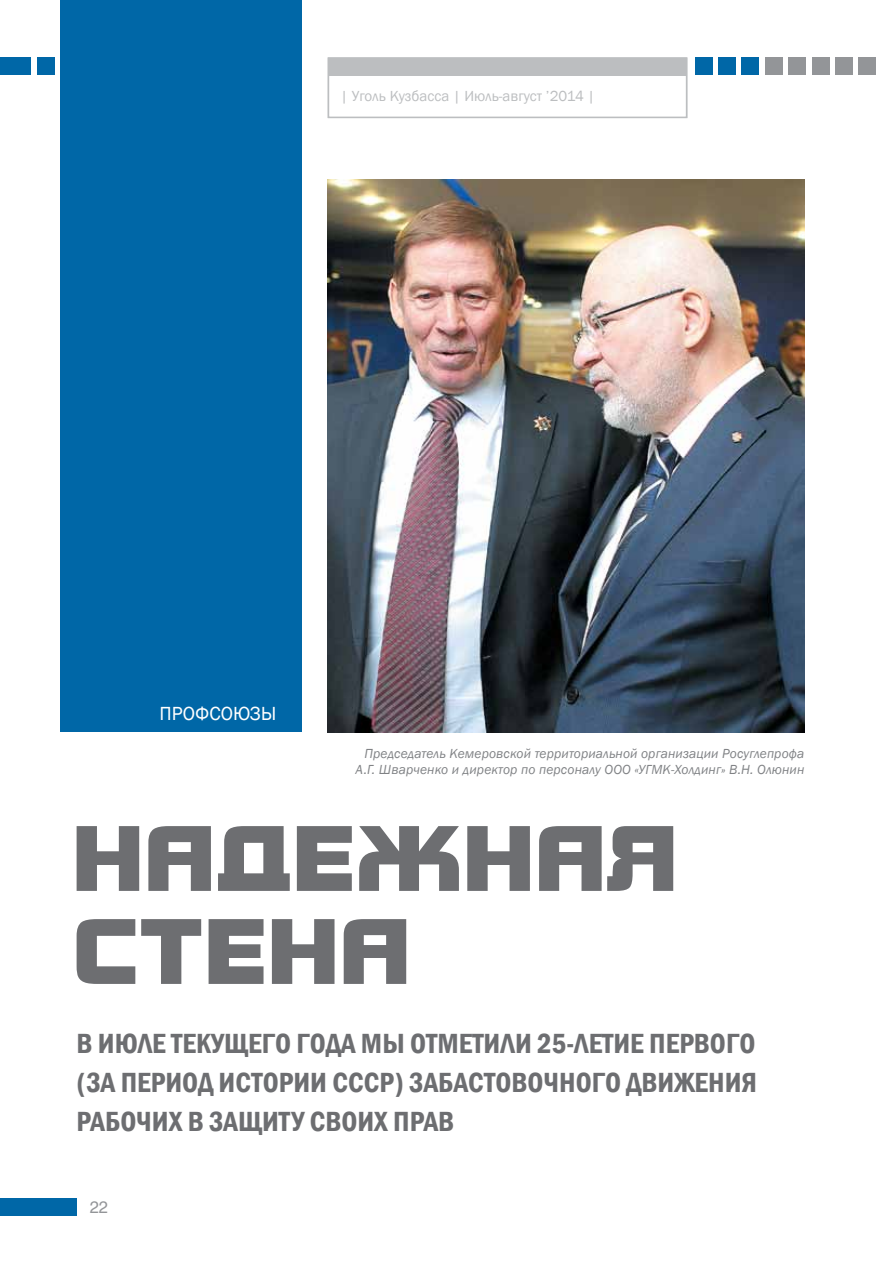
<style>
.page{position:relative;width:881px;height:1263px;background:#fff}
.page>*{position:absolute;margin:0;border:0;box-sizing:border-box;transform-origin:0 0}
.t1{font:600 condensed 28.5px/39px "Franklin Gothic";color:#6d6e71}
.t2{font:19.5px "Franklin Gothic";color:#fff}
.t3{font:16.5px "Helios";color:#939598}
.t4{font:15px "Franklin Gothic";color:#bcbec0}
.t5{font:italic 13.5px/16.2px "Franklin Gothic";letter-spacing:.01em;color:#808285;text-align:right}
</style>
<div class="page">
<div style="left:327px;top:57px;width:360px;height:61px;background:#fff;border:2px solid #bcbec0"></div>
<div style="left:858px;top:58px;width:17px;height:17px;background:#939598"></div>
<div style="left:327px;top:59px;width:359px;height:17px;background:#bcbec0"></div>
<div style="left:0;top:1198px;width:77px;height:17px;background:#0067a7"></div>
<div style="left:835px;top:58px;width:17px;height:17px;background:#939598"></div>
<div style="left:811px;top:58px;width:17px;height:17px;background:#939598"></div>
<div style="left:788px;top:58px;width:17px;height:17px;background:#939598"></div>
<div style="left:765px;top:58px;width:17px;height:17px;background:#939598"></div>
<div style="left:741px;top:58px;width:17px;height:17px;background:#0067a7"></div>
<div style="left:718px;top:58px;width:17px;height:17px;background:#0067a7"></div>
<div style="left:694px;top:58px;width:17px;height:17px;background:#0067a7"></div>
<div style="left:37px;top:58px;width:17px;height:17px;background:#0067a7"></div>
<div style="left:0;top:58px;width:30px;height:17px;background:#0067a7"></div>
<div style="left:60px;top:1px;width:242px;height:731px;background:#0067a7"></div>
<svg style="left:77px;top:826px;width:596px;height:65px"></svg>
<svg style="left:77px;top:919px;width:329px;height:65px"></svg>
<img style="left:327px;top:180px;width:477px;height:552px">
<p class="t4" style="left:340px;top:87px;width:256px">| Уголь Кузбасса | Июль-август ’2014 |</p>
<h2 class="t2" style="left:159px;top:701px;width:118px">Профсоюзы</h2>
<p class="t5" style="left:355px;top:745px;width:450px">Председатель Кемеровской территориальной организации Росуглепрофа<br>А.Г. Шварченко и директор по персоналу ООО «УГМК-Холдинг» В.Н. Олюнин</p>
<h1 class="t1" style="left:77px;top:1023px;width:680px">В июле текущего года мы отметили 25-летие п ервого (за п ериод истории СССР</h1>
<h1 class="t1" style="left:77px;top:1062px;width:681px;text-indent:317px">) забастовочного движения рабочих в защиту своих п рав</h1>
<p class="t3" style="left:90px;top:1197px;width:20px">22</p>
</div>
